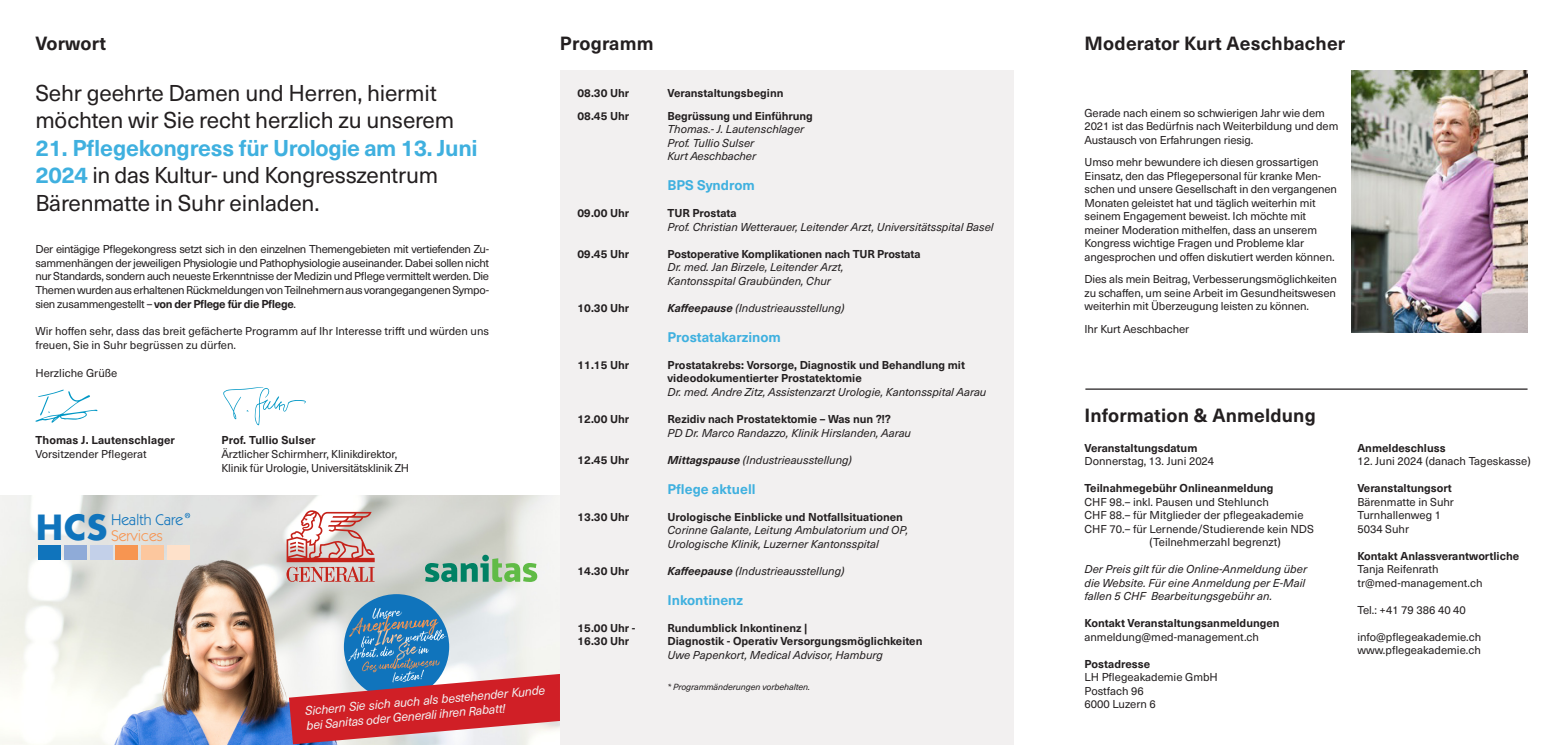
<style>
.page{position:relative;width:1563px;height:745px;background:#fff}
.page>*{position:absolute;margin:0;border:0;box-sizing:border-box;transform-origin:0 0}
.t1{font:700 33.75px "Futura";color:#1074bc}
.Lead{font:22.5px/27.5px "Neue Haas Unica W1 G";letter-spacing:-.01em;color:#231f20}
.Titel{font:700 18.75px "Neue Haas Unica";letter-spacing:.01em;color:#231f20}
.t2{font:15.5px/16px "Itc Kabel";color:#1074bc}
.t3{font:700 13.75px "Neue Haas Unica";color:#3fb0df}
.Lauftext{font:italic 12.25px/14.6px "Neue Haas Unica";color:#f2f0f0}
.t4{font:11.25px/13.5px "Neue Haas Unica";letter-spacing:-.01em;color:#231f20}
.Lauftext-2{font:700 11.25px/13.5px "Neue Haas Unica";color:#231f20}
.Lauftext-3{font:11.25px/13.8px "Neue Haas Unica W1 G";letter-spacing:-.01em;color:#231f20}
.t5{font:italic 11.25px/13.5px "Neue Haas Unica";color:#231f20}
.t6{font:italic 8.75px "Neue Haas Unica";letter-spacing:-.01em;color:#231f20}
.s1{font-family:"Neue Haas Unica";font-weight:700;color:#3fb0df}
.s2{font-family:"Neue Haas Unica";font-weight:700}
.s3{color:#f79551}
.s4{font-weight:700}
.s5{font-weight:400;font-style:italic}
.s6{font-weight:400}
</style>
<div class="page">
<svg style="left:35px;top:389px;width:62px;height:33px"></svg>
<div style="left:560px;top:71px;width:453px;height:673px;background:#f2f0f0"></div>
<hr style="left:1085px;top:388px;width:442px;height:1px;background:#231f20">
<svg style="left:223px;top:387px;width:83px;height:38px"></svg>
<img style="left:0;top:495px;width:559px;height:249px">
<div style="left:38px;top:544px;width:22px;height:15px;background:#1074bc"></div>
<div style="left:64px;top:544px;width:22px;height:15px;background:#8fabd8"></div>
<div style="left:90px;top:544px;width:22px;height:15px;background:#c3d0e9"></div>
<div style="left:116px;top:544px;width:22px;height:15px;background:#f79551"></div>
<div style="left:142px;top:544px;width:22px;height:15px;background:#fcc79e"></div>
<div style="left:167px;top:544px;width:23px;height:15px;background:#fee1ca"></div>
<svg style="left:185px;top:512px;width:5px;height:6px"></svg>
<svg style="left:344px;top:593px;width:105px;height:106px"></svg>
<svg style="left:286px;top:510px;width:89px;height:71px"></svg>
<div style="left:482px;top:554px;width:7px;height:7px;background:#008164;border-radius:50%"></div>
<svg style="left:425px;top:558px;width:112px;height:23px;background:#7db792"></svg>
<svg style="left:289px;top:605px;width:271px;height:138px"></svg>
<img style="left:1351px;top:71px;width:176px;height:261px">
<p class="Titel" style="left:35px;top:29px;width:72px">Vorwort</p>
<p class="Lead" style="left:35px;top:78px;width:420px">Sehr geehrte Damen und Herren, hiermit möchten wir Sie recht herzlich zu unserem</p>
<p class="Lead" style="left:35px;top:133px;width:444px"><span class="s1">21. Pflegekongress für Urologie am 13. Juni<br>2024</span> in das Kultur- und Kongresszentrum<br>Bärenmatte in Suhr einladen.</p>
<p class="Lauftext-3" style="left:35px;top:241px;width:455px;text-align:justify">Der eintägige Pflegekongress setzt sich in den einzelnen Themengebieten mit vertiefenden Zu&shy;sammenhängen der jeweiligen Physiologie und Pathophysiologie auseinander. Dabei sollen nicht nur Standards, sondern auch neueste Erkenntnisse der Medizin und Pflege vermittelt werden. Die Themen wurden aus erhaltenen Rückmeldungen von Teilnehmern aus vorangegangenen Sympo&shy;sien zusammengestellt – <span class="s2">von der Pflege für die Pflege</span>.</p>
<p class="Lauftext-3" style="left:35px;top:324px;width:455px">Wir hoffen sehr, dass das breit gefächerte Programm auf Ihr Interesse trifft und würden uns freuen, Sie in Suhr begrüssen zu dürfen.</p>
<p class="Lauftext-3" style="left:35px;top:365px;width:83px">Herzliche Grüße</p>
<p class="Lauftext-2" style="left:35px;top:432px;width:141px">Thomas J. Lautenschlager</p>
<p class="Lauftext-3" style="left:35px;top:446px;width:113px">Vorsitzender Pflegerat</p>
<p class="t1" style="left:35px;top:502px;width:74px">HCS</p>
<p class="t2" style="left:111px;top:510px;width:74px">Health Care<br><span class="s3">Services</span></p>
<p class="Lauftext-2" style="left:221px;top:432px;width:96px">Prof. Tullio Sulser</p>
<p class="Lauftext-3" style="left:221px;top:446px;width:189px">Ärztlicher Schirmherr, Klinikdirektor,<br>Klinik für Urologie, Universitätsklinik ZH</p>
<p class="Lauftext" style="left:304px;top:702px;width:242px;rotate:-5deg">Sichern Sie sich auch als bestehender Kunde bei Sanitas oder Generali ihren Rabatt!</p>
<p class="Titel" style="left:560px;top:29px;width:95px">Programm</p>
<p class="Lauftext-2" style="left:577px;top:86px;width:53px">08.30 Uhr</p>
<p class="Lauftext-2" style="left:667px;top:86px;width:117px">Veranstaltungsbeginn</p>
<p class="Lauftext-2" style="left:577px;top:108px;width:53px">08.45 Uhr</p>
<p class="Lauftext-2" style="left:667px;top:108px;width:147px">Begrüssung und Einführung</p>
<p class="t5" style="left:667px;top:122px;width:138px">Thomas.- J. Lautenschlager</p>
<p class="t5" style="left:667px;top:135px;width:88px">Prof. Tullio Sulser</p>
<p class="t5" style="left:667px;top:149px;width:90px">Kurt Aeschbacher</p>
<p class="t3" style="left:667px;top:175px;width:89px">BPS Syndrom</p>
<p class="Lauftext-2" style="left:577px;top:206px;width:53px">09.00 Uhr</p>
<p class="Lauftext-2" style="left:667px;top:206px;width:71px">TUR Prostata</p>
<p class="t5" style="left:667px;top:219px;width:328px">Prof. Christian Wetterauer, Leitender Arzt, Universitätsspital Basel</p>
<p class="Lauftext-2" style="left:577px;top:246px;width:53px">09.45 Uhr</p>
<p class="Lauftext-2" style="left:667px;top:246px;width:255px">Postoperative Komplikationen nach TUR Prostata</p>
<p class="t5" style="left:667px;top:260px;width:178px">Dr. med. Jan Birzele, Leitender Arzt,<br>Kantonsspital Graubünden, Chur</p>
<p class="Lauftext-2" style="left:577px;top:300px;width:53px">10.30 Uhr</p>
<p class="t5" style="left:667px;top:300px;width:178px"><span class="s4">Kaffeepause</span> (Industrieausstellung)</p>
<p class="t3" style="left:667px;top:326px;width:115px">Prostatakarzinom</p>
<p class="Lauftext-2" style="left:577px;top:357px;width:53px">11.15 Uhr</p>
<p class="Lauftext-2" style="left:667px;top:357px;width:299px">Prostatakrebs: Vorsorge, Diagnostik und Behandlung mit</p>
<p class="Lauftext-2" style="left:667px;top:371px;width:196px">videodokumentierter Prostatektomie</p>
<p class="t5" style="left:667px;top:384px;width:320px">Dr. med. Andre Zitz, Assistenzarzt Urologie, Kantonsspital Aarau</p>
<p class="Lauftext-2" style="left:577px;top:411px;width:53px">12.00 Uhr</p>
<p class="Lauftext-2" style="left:667px;top:411px;width:225px">Rezidiv nach Prostatektomie – Was nun ?!?</p>
<p class="t5" style="left:667px;top:425px;width:245px">PD Dr. Marco Randazzo, Klinik Hirslanden, Aarau</p>
<p class="Lauftext-2" style="left:577px;top:452px;width:53px">12.45 Uhr</p>
<p class="t5" style="left:667px;top:452px;width:186px"><span class="s4">Mittagspause</span> (Industrieausstellung)</p>
<p class="t3" style="left:667px;top:478px;width:90px">Pflege aktuell</p>
<p class="Lauftext-2" style="left:577px;top:509px;width:53px">13.30 Uhr</p>
<p class="Lauftext-2" style="left:667px;top:509px;width:237px">Urologische Einblicke und Notfallsituationen</p>
<p class="t5" style="left:667px;top:522px;width:242px">Corinne Galante, Leitung Ambulatorium und OP,</p>
<p class="t5" style="left:667px;top:536px;width:213px">Urologische Klinik, Luzerner Kantonsspital</p>
<p class="Lauftext-2" style="left:577px;top:563px;width:53px">14.30 Uhr</p>
<p class="t5" style="left:667px;top:563px;width:178px"><span class="s4">Kaffeepause</span> (Industrieausstellung)</p>
<p class="t3" style="left:667px;top:589px;width:77px">Inkontinenz</p>
<p class="Lauftext-2" style="left:577px;top:620px;width:59px">15.00 Uhr -</p>
<p class="Lauftext-2" style="left:667px;top:620px;width:141px">Rundumblick Inkontinenz |</p>
<p class="Lauftext-2" style="left:577px;top:633px;width:53px">16.30 Uhr</p>
<p class="Lauftext-2" style="left:667px;top:633px;width:256px">Diagnostik - Operativ Versorgungsmöglichkeiten<br><span class="s5">Uwe Papenkort, Medical Advisor, Hamburg</span></p>
<p class="t6" style="left:667px;top:679px;width:144px">* Programmänderungen vorbehalten.</p>
<p class="Titel" style="left:1084px;top:29px;width:262px">Moderator Kurt Aeschbacher</p>
<p class="t4" style="left:1084px;top:105px;width:255px">Gerade nach einem so schwierigen Jahr wie dem<br>2021 ist das Bedürfnis nach Weiterbildung und dem<br>Austausch von Erfahrungen riesig.</p>
<p class="t4" style="left:1084px;top:155px;width:254px">Umso mehr bewundere ich diesen grossartigen Einsatz, den das Pflegepersonal für kranke Men&shy;schen und unsere Gesellschaft in den vergangenen Monaten geleistet hat und täglich weiterhin mit seinem Engagement beweist. Ich möchte mit meiner Moderation mithelfen, dass an unserem Kongress wichtige Fragen und Probleme klar angesprochen und offen diskutiert werden können.</p>
<p class="t4" style="left:1084px;top:271px;width:254px;text-align:justify">Dies als mein Beitrag, Verbesserungsmöglichkeiten zu schaffen, um seine Arbeit im Gesundheitswesen weiterhin mit Überzeugung leisten zu können.</p>
<p class="t4" style="left:1084px;top:321px;width:106px">Ihr Kurt Aeschbacher</p>
<p class="Titel" style="left:1084px;top:401px;width:233px">Information &amp; Anmeldung</p>
<p class="t4" style="left:1084px;top:440px;width:131px"><span class="s4">Veranstaltungsdatum<br></span>Donnerstag, 13. Juni 2024</p>
<p class="Lauftext-2" style="left:1084px;top:480px;width:191px">Teilnahmegebühr Onlineanmeldung<br><span class="s6">CHF 98.– inkl. Pausen und Stehlunch</span></p>
<p class="t4" style="left:1084px;top:507px;width:221px">CHF 88.– für Mitglieder der pflegeakademie</p>
<p class="t4" style="left:1149px;top:521px;width:166px;text-indent:-65px">CHF 70.– für Lernende/Studierende kein NDS (Teilnehmerzahl begrenzt)</p>
<p class="t5" style="left:1084px;top:561px;width:224px">Der Preis gilt für die Online-Anmeldung über die Website. Für eine Anmeldung per E-Mail fallen 5 CHF Bearbeitungsgebühr an.</p>
<p class="Lauftext-2" style="left:1084px;top:615px;width:197px">Kontakt Veranstaltungsanmeldungen <span class="s6">anmeldung@med-management.ch</span></p>
<p class="t4" style="left:1084px;top:656px;width:135px"><span class="s4">Postadresse<br></span>LH Pflegeakademie GmbH<br>Postfach 96<br>6000 Luzern 6</p>
<p class="Lauftext-2" style="left:1357px;top:440px;width:90px">Anmeldeschluss</p>
<p class="t4" style="left:1357px;top:453px;width:175px">12. Juni 2024 (danach Tageskasse)</p>
<p class="t4" style="left:1357px;top:480px;width:98px"><span class="s4">Veranstaltungsort<br></span>Bärenmatte in Suhr<br>Turnhallenweg 1<br>5034 Suhr</p>
<p class="Lauftext-2" style="left:1357px;top:548px;width:163px">Kontakt Anlassverantwortliche<br><span class="s6">Tanja Reifenrath</span></p>
<p class="t4" style="left:1357px;top:575px;width:127px">tr@med-management.ch</p>
<p class="t4" style="left:1357px;top:602px;width:110px">Tel.: +41 79 386 40 40</p>
<p class="t4" style="left:1357px;top:629px;width:125px">info@pflegeakademie.ch www.pflegeakademie.ch</p>
</div>
